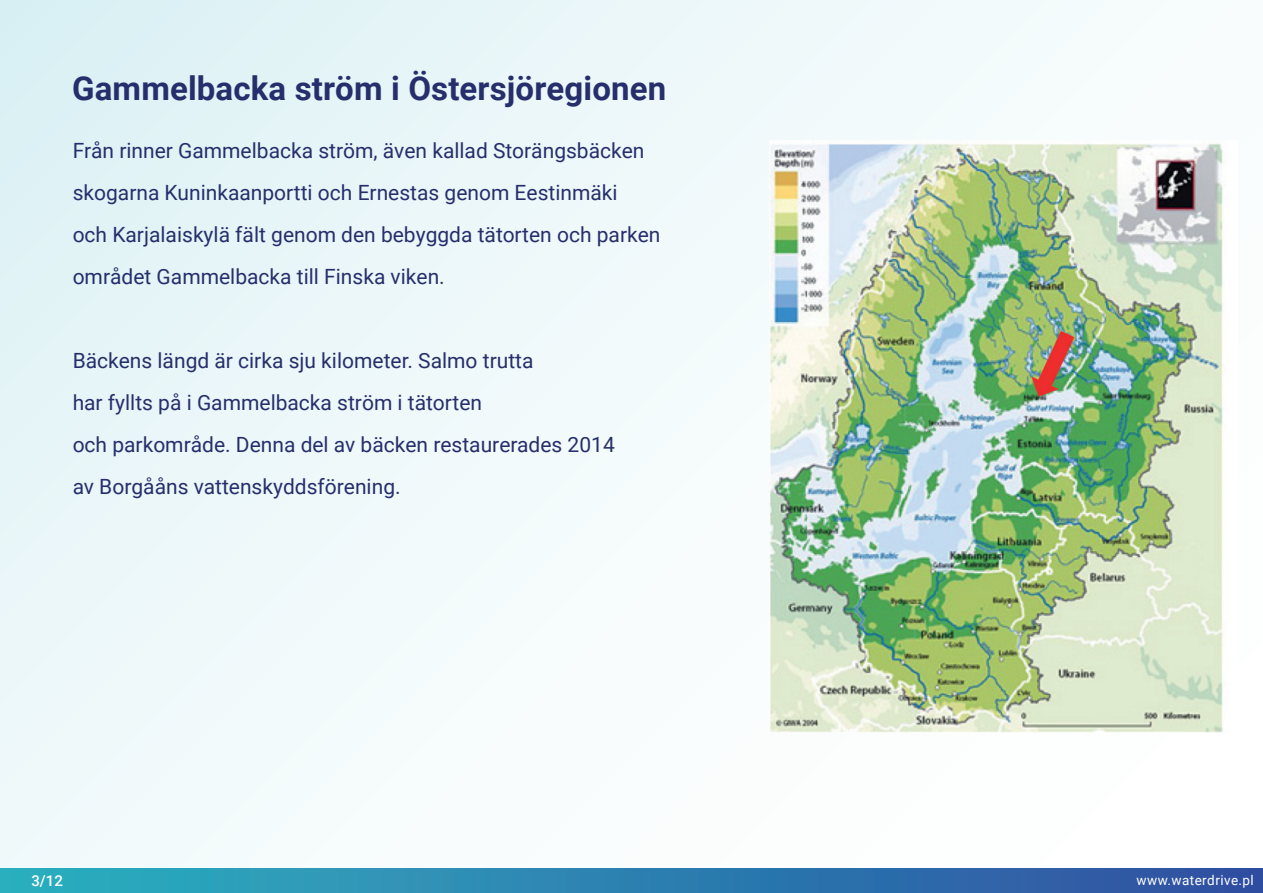
<style>
.page{position:relative;width:1263px;height:893px;background:#fff}
.page>*{position:absolute;margin:0;border:0;box-sizing:border-box;transform-origin:0 0}
.t1{font:700 33px "Roboto";letter-spacing:.005em;color:#262f6b}
.t2{font:21px/42px "Roboto";color:#262f6b}
.t3{font:500 15px "Roboto";color:#fff}
.t4{font:13.5px "Roboto";letter-spacing:.03em;color:#fff}
</style>
<div class="page">
<div style="left:0;top:0;width:1263px;height:893px;background:linear-gradient(to right,#e7f5f8,#fefefe)"></div>
<div style="left:0;top:868px;width:1263px;height:25px;background:linear-gradient(to right,#2bb2c0,#2f4ea1)"></div>
<img style="left:769px;top:140px;width:469px;height:593px">
<h1 class="t1" style="left:72px;top:65px;width:595px">Gammelbacka ström i Östersjöregionen</h1>
<p class="t2" style="left:73px;top:129px;width:589px">Från rinner Gammelbacka ström, även kallad Storängsbäcken skogarna Kuninkaanportti och Ernestas genom Eestinmäki<br>och Karjalaiskylä fält genom den bebyggda tätorten och parken området Gammelbacka till Finska viken.</p>
<p class="t2" style="left:73px;top:339px;width:544px">Bäckens längd är cirka sju kilometer. Salmo trutta<br>har fyllts på i Gammelbacka ström i tätorten<br>och parkområde. Denna del av bäcken restaurerades 2014 av Borgååns vattenskyddsförening.</p>
<p class="t3" style="left:31px;top:870px;width:33px">3/12</p>
<p class="t4" style="left:1137px;top:871px;width:119px">www.waterdrive.pl</p>
</div>
